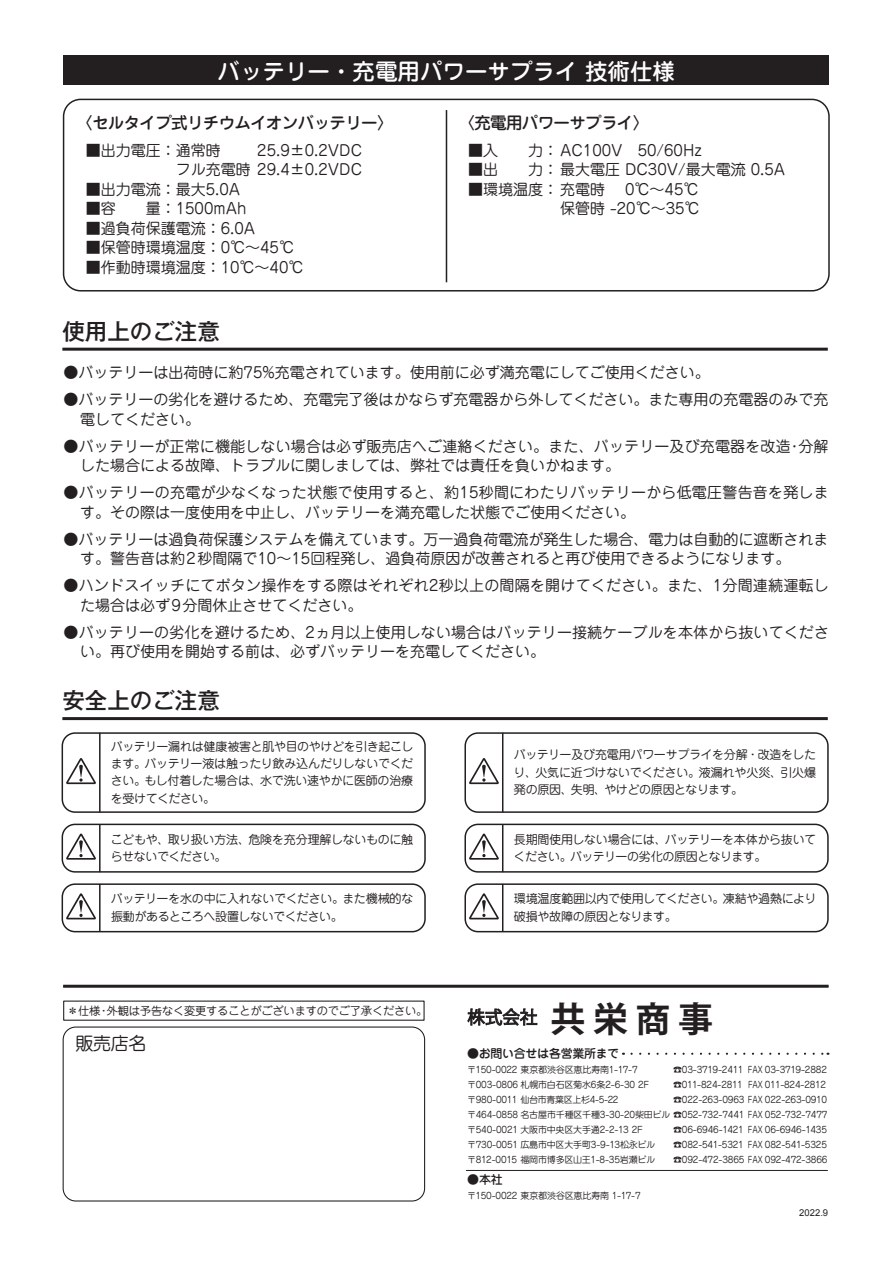
<style>
.page{position:relative;width:893px;height:1263px;background:#fff}
.page>*{position:absolute;margin:0;border:0;box-sizing:border-box;transform-origin:0 0}
.t1{font:500 22.5px "Jun 34 Pro";color:#fff}
.t2{font:500 22.5px "Gothic MB101 Pro";color:#231f20}
.t3{font:18px "Jun 201 Pro";color:#231f20}
.t4{font:17.55px "Koz Go Pr 6 N";color:#231f20}
.t5{font:500 16.5px "Jun 34 Pro";letter-spacing:-.04em;color:#231f20}
.t6{font:15px/19.5px "Jun 201 Pro";color:#231f20}
.t7{font:12px/17.2px "Jun 201 Pro";letter-spacing:-.025em;color:#231f20}
.t8{font:500 12px "Jun 34 Pro";letter-spacing:-.025em;color:#231f20}
.t9{font:11.25px "Jun 201 Pro";letter-spacing:-.02em;color:#231f20}
.t10{font:9.45px "Arial";color:#231f20}
.t11{font:9px/15px "Jun 201 Pro";letter-spacing:-.02em;color:#231f20;text-align:justify}
.t12{font:9px "Jun 201 Pro";letter-spacing:-.04em;color:#231f20}
.s1{font-weight:700;font-size:34.95px}
</style>
<div class="page">
<div style="left:63px;top:1000px;width:362px;height:21px;border:1px solid #231f20"></div>
<hr style="left:466px;top:1170px;width:361px;height:1px;background:#231f20">
<svg style="left:631px;top:1053px;width:197px;height:2px"></svg>
<div style="left:63px;top:1026px;width:362px;height:175px;border:1px solid #231f20;border-radius:13px"></div>
<svg style="left:467px;top:1008px;width:70px;height:18px"></svg>
<hr style="left:63px;top:985px;width:766px;height:3px;background:#231f20">
<hr style="left:62px;top:348px;width:766px;height:3px;background:#231f20">
<div style="left:64px;top:56px;width:765px;height:29px;background:#231f20"></div>
<div style="left:63px;top:99px;width:767px;height:192px;border:2px solid #231f20;border-radius:17px"></div>
<hr style="left:62px;top:717px;width:766px;height:3px;background:#231f20">
<div style="left:62px;top:732px;width:364px;height:81px;border:2px solid #231f20;border-radius:13px"></div>
<svg style="left:66px;top:758px;width:30px;height:27px"></svg>
<hr style="left:99px;top:733px;width:2px;height:79px;background:#231f20">
<div style="left:464px;top:732px;width:365px;height:81px;border:2px solid #231f20;border-radius:13px"></div>
<svg style="left:469px;top:758px;width:30px;height:27px"></svg>
<hr style="left:502px;top:733px;width:1px;height:79px;background:#231f20">
<div style="left:62px;top:824px;width:364px;height:49px;border:2px solid #231f20;border-radius:13px"></div>
<svg style="left:65px;top:832px;width:31px;height:28px"></svg>
<hr style="left:99px;top:824px;width:2px;height:48px;background:#231f20">
<div style="left:464px;top:824px;width:365px;height:49px;border:2px solid #231f20;border-radius:13px"></div>
<svg style="left:469px;top:833px;width:30px;height:27px"></svg>
<hr style="left:502px;top:824px;width:1px;height:48px;background:#231f20">
<div style="left:62px;top:883px;width:364px;height:49px;border:2px solid #231f20;border-radius:13px"></div>
<hr style="left:99px;top:884px;width:2px;height:48px;background:#231f20">
<div style="left:464px;top:883px;width:365px;height:49px;border:2px solid #231f20;border-radius:13px"></div>
<hr style="left:502px;top:884px;width:1px;height:48px;background:#231f20">
<svg style="left:66px;top:893px;width:30px;height:27px"></svg>
<svg style="left:469px;top:893px;width:30px;height:27px"></svg>
<hr style="left:446px;top:110px;width:1px;height:172px;background:#231f20">
<h1 class="t1" style="left:218px;top:53px;width:459px">バッテリー・充電用パワーサプライ 技術仕様</h1>
<p class="t5" style="left:76px;top:109px;width:319px">〈セルタイプ式リチウムイオンバッテリー〉</p>
<p class="t6" style="left:86px;top:139px;width:136px">■出力電圧：通常時</p>
<p class="t6" style="left:86px;top:139px;width:278px;text-align:right">25.9±0.2VDC<br>　　　　　　フル充電時 29.4±0.2VDC</p>
<p class="t6" style="left:86px;top:178px;width:156px">■出力電流：最大5.0A</p>
<p class="t6" style="left:86px;top:197px;width:162px">■容　　量：1500mAh</p>
<p class="t6" style="left:86px;top:217px;width:171px">■過負荷保護電流：6.0A</p>
<p class="t6" style="left:86px;top:236px;width:210px">■保管時環境温度：0℃～45℃</p>
<p class="t6" style="left:86px;top:256px;width:219px">■作動時環境温度：10℃～40℃</p>
<p class="t5" style="left:458px;top:109px;width:192px">〈充電用パワーサプライ〉</p>
<p class="t6" style="left:468px;top:139px;width:235px">■入　　力： AC100V　50/60Hz</p>
<p class="t6" style="left:468px;top:158px;width:319px">■出　　力： 最大電圧 DC30V/最大電流 0.5A</p>
<p class="t6" style="left:468px;top:178px;width:233px;text-align:right">■環境温度： 充電時　 0℃～45℃保管時 -20℃～35℃</p>
<h1 class="t2" style="left:62px;top:313px;width:159px">使用上のご注意</h1>
<p class="t6" style="left:64px;top:361px;width:648px">●バッテリーは出荷時に約75%充電されています。使用前に必ず満充電にしてご使用ください。</p>
<p class="t6" style="left:80px;top:388px;width:750px;text-indent:-16px">●バッテリーの劣化を避けるため、充電完了後はかならず充電器から外してください。また専用の充電器のみで充電してください。</p>
<p class="t6" style="left:80px;top:435px;width:750px;text-indent:-16px">●バッテリーが正常に機能しない場合は必ず販売店へご連絡ください。また、バッテリー及び充電器を改造･分解した場合による故障、トラブルに関しましては、弊社では責任を負いかねます。</p>
<p class="t6" style="left:80px;top:481px;width:750px;text-indent:-16px">●バッテリーの充電が少なくなった状態で使用すると、約15秒間にわたりバッテリーから低電圧警告音を発します。その際は一度使用を中止し、バッテリーを満充電した状態でご使用ください。</p>
<p class="t6" style="left:80px;top:528px;width:750px;text-indent:-16px">●バッテリーは過負荷保護システムを備えています。万一過負荷電流が発生した場合、電力は自動的に遮断されます。警告音は約2秒間隔で10～15回程発し、過負荷原因が改善されると再び使用できるようになります。</p>
<p class="t6" style="left:80px;top:574px;width:750px;text-indent:-16px">●ハンドスイッチにてボタン操作をする際はそれぞれ2秒以上の間隔を開けてください。また、1分間連続運転した場合は必ず9分間休止させてください。</p>
<p class="t6" style="left:80px;top:621px;width:750px;text-indent:-16px">●バッテリーの劣化を避けるため、2ヵ月以上使用しない場合はバッテリー接続ケーブルを本体から抜いてください。再び使用を開始する前は、必ずバッテリーを充電してください。</p>
<h1 class="t2" style="left:62px;top:682px;width:159px">安全上のご注意</h1>
<p class="t7" style="left:111px;top:736px;width:304px;text-align:justify">バッテリー漏れは健康被害と肌や目のやけどを引き起こします。バッテリー液は触ったり飲み込んだりしないでください。もし付着した場合は、水で洗い速やかに医師の治療を受けてください。</p>
<p class="t7" style="left:514px;top:745px;width:304px;text-align:justify">バッテリー及び充電用パワーサプライを分解・改造をしたり、火気に近づけないでください。液漏れや火災、引火爆発の原因、失明、やけどの原因となります。</p>
<p class="t7" style="left:111px;top:829px;width:304px">こどもや、取り扱い方法、危険を充分理解しないものに触らせないでください。</p>
<p class="t7" style="left:514px;top:829px;width:304px">長期間使用しない場合には、バッテリーを本体から抜いてください。バッテリーの劣化の原因となります。</p>
<p class="t7" style="left:111px;top:889px;width:304px">バッテリーを水の中に入れないでください。また機械的な振動があるところへ設置しないでください。</p>
<p class="t7" style="left:514px;top:889px;width:304px">環境温度範囲以内で使用してください。凍結や過熱により破損や故障の原因となります。</p>
<p class="t9" style="left:67px;top:1002px;width:362px">＊仕様・外観は予告なく変更することがございますのでご了承ください。</p>
<p class="t3" style="left:76px;top:1029px;width:73px">販売店名</p>
<p class="t4" style="left:467px;top:1007px;width:247px">株式会社 <span class="s1">共 栄 商 事</span></p>
<p class="t8" style="left:467px;top:1044px;width:154px">●お問い合せは各営業所まで</p>
<p class="t11" style="left:467px;top:1061px;width:172px">〒150-0022 東京都渋谷区恵比寿南1-17-7</p>
<p class="t11" style="left:673px;top:1061px;width:155px">☎03-3719-2411 FAX 03-3719-2882</p>
<p class="t11" style="left:467px;top:1076px;width:183px">〒003-0806 札幌市白石区菊水6条2-6-30 2F</p>
<p class="t11" style="left:673px;top:1076px;width:154px">☎011-824-2811 FAX 011-824-2812</p>
<p class="t12" style="left:467px;top:1093px;width:153px">〒980-0011 仙台市青葉区上杉4-5-22</p>
<p class="t11" style="left:467px;top:1091px;width:362px;text-indent:206px">☎022-263-0963 FAX 022-263-0910〒464-0858 名古屋市千種区千種3-30-20柴田ビル ☎052-732-7441 FAX 052-732-7477〒540-0021 大阪市中央区大手通2-2-13 2F</p>
<p class="t11" style="left:673px;top:1121px;width:156px">☎06-6946-1421 FAX 06-6946-1435</p>
<p class="t11" style="left:467px;top:1136px;width:190px">〒730-0051 広島市中区大手町3-9-13松永ビル</p>
<p class="t11" style="left:673px;top:1136px;width:155px">☎082-541-5321 FAX 082-541-5325</p>
<p class="t11" style="left:467px;top:1151px;width:190px">〒812-0015 福岡市博多区山王1-8-35岩瀬ビル</p>
<p class="t11" style="left:673px;top:1151px;width:156px">☎092-472-3865 FAX 092-472-3866</p>
<p class="t8" style="left:467px;top:1170px;width:37px">●本社</p>
<p class="t11" style="left:467px;top:1187px;width:175px">〒150-0022 東京都渋谷区恵比寿南 1-17-7</p>
<p class="t10" style="left:799px;top:1206px;width:30px">2022.9</p>
</div>
